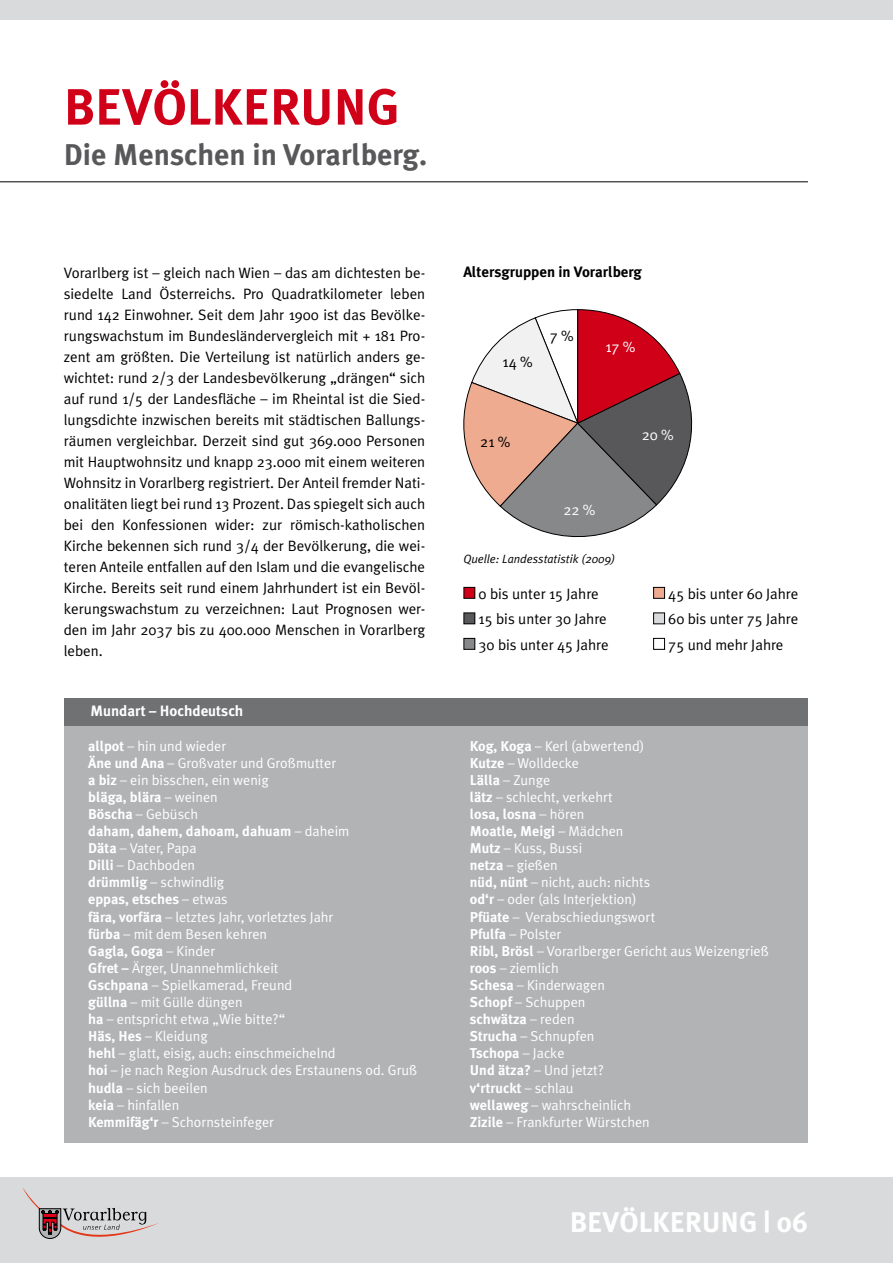
<style>
.page{position:relative;width:893px;height:1263px;background:#fff}
.page>*{position:absolute;margin:0;border:0;box-sizing:border-box;transform-origin:0 0}
.t1{font:700 51px "Meta Plus";letter-spacing:.06em;color:#d10019}
.t2{font:700 30px "Meta Plus";color:#58585a}
.t3{font:700 28.5px "Meta Plus";color:#fff}
.t4{font:15px/21px "Meta Plus Normal";color:#000;text-align:justify}
.t5{font:700 15px "Meta Plus";color:#000}
.t6{font:700 15px "Meta Plus";color:#fff}
.t7{font:15px "Meta Plus Normal";color:#fff}
.t8{font:14.25px/17.1px "Meta Plus Normal";color:#fff}
.t9{font:700 14.25px/17.1px "Meta Plus";color:#fff}
.t10{font:italic 12px "Meta Plus Normal";color:#000}
.s1{font-family:"Meta Plus";font-weight:700}
.s2{font-family:"Meta Plus Normal";font-weight:400}
</style>
<div class="page">
<svg style="left:463px;top:309px;width:230px;height:229px"></svg>
<div style="left:65px;top:698px;width:743px;height:28px;background:#707172"></div>
<div style="left:65px;top:726px;width:743px;height:417px;background:#b1b3b4"></div>
<hr style="left:0;top:181px;width:808px;height:1px;background:#000">
<div style="left:0;top:1178px;width:893px;height:85px;background:#d9dadb"></div>
<div style="left:464px;top:587px;width:11px;height:11px;background:#d10019"></div>
<div style="left:463px;top:587px;width:12px;height:12px;border:1px solid #000"></div>
<div style="left:464px;top:613px;width:11px;height:11px;background:#58585a"></div>
<div style="left:463px;top:612px;width:12px;height:12px;border:1px solid #000"></div>
<div style="left:464px;top:638px;width:11px;height:11px;background:#87888a"></div>
<div style="left:463px;top:638px;width:12px;height:12px;border:1px solid #000"></div>
<div style="left:654px;top:587px;width:11px;height:11px;background:#eeab8f"></div>
<div style="left:653px;top:587px;width:12px;height:12px;border:1px solid #000"></div>
<div style="left:654px;top:613px;width:11px;height:11px;background:#d9dadb"></div>
<div style="left:653px;top:612px;width:12px;height:12px;border:1px solid #000"></div>
<div style="left:653px;top:638px;width:12px;height:12px;border:1px solid #000"></div>
<div style="left:0;top:0;width:893px;height:20px;background:#d9dadb"></div>
<svg style="left:23px;top:1188px;width:136px;height:51px"></svg>
<h1 class="t1" style="left:64px;top:77px;width:337px">Bevölkerung</h1>
<h2 class="t2" style="left:64px;top:137px;width:365px">Die Menschen in Vorarlberg.</h2>
<p class="t4" style="left:64px;top:262px;width:363px">Vorarlberg ist – gleich nach Wien – das am dichtesten be&shy;siedelte Land Österreichs. Pro Quadratkilometer leben rund 142 Einwohner. Seit dem Jahr 1900 ist das Bevölke&shy;rungswachstum im Bundesländervergleich mit + 181 Pro&shy;zent am größten. Die Verteilung ist natürlich anders ge&shy;wichtet: rund 2/3 der Landesbevölkerung „drängen“ sich auf rund 1/5 der Landesfläche – im Rheintal ist die Sied&shy;lungsdichte inzwischen bereits mit städtischen Ballungs&shy;räumen vergleichbar. Derzeit sind gut 369.000 Personen mit Hauptwohnsitz und knapp 23.000 mit einem weiteren Wohnsitz in Vorarlberg registriert. Der Anteil fremder Nati&shy;onalitäten liegt bei rund 13 Prozent. Das spiegelt sich auch bei den Konfessionen wider: zur römisch-katholischen Kirche bekennen sich rund 3/4 der Bevölkerung, die wei&shy;teren Anteile entfallen auf den Islam und die evangelische Kirche. Bereits seit rund einem Jahrhundert ist ein Bevöl&shy;kerungswachstum zu verzeichnen: Laut Prognosen wer&shy;den im Jahr 2037 bis zu 400.000 Menschen in Vorarlberg leben.</p>
<p class="t6" style="left:90px;top:702px;width:154px">Mundart – Hochdeutsch</p>
<p class="t8" style="left:88px;top:737px;width:249px"><span class="s1">allpot</span> – hin und wieder<br><span class="s1">Äne und Ana</span> – Großvater und Großmutter <span class="s1">a biz</span> – ein bisschen, ein wenig</p>
<p class="t9" style="left:88px;top:788px;width:131px">bläga, blära <span class="s2">– weinen</span></p>
<p class="t8" style="left:88px;top:805px;width:111px"><span class="s1">Böscha</span> – Gebüsch</p>
<p class="t9" style="left:88px;top:822px;width:263px">daham, dahem, dahoam, dahuam <span class="s2">– daheim</span></p>
<p class="t8" style="left:88px;top:839px;width:138px"><span class="s1">Däta</span> – Vater, Papa<br><span class="s1">Dilli</span> – Dachboden <span class="s1">drümmlig</span> – schwindlig</p>
<p class="t9" style="left:88px;top:891px;width:141px">eppas, etsches <span class="s2">– etwas</span></p>
<p class="t8" style="left:88px;top:908px;width:247px"><span class="s1">fära, vorfära</span> – letztes Jahr, vorletztes Jahr <span class="s1">fürba</span> – mit dem Besen kehren</p>
<p class="t9" style="left:88px;top:942px;width:128px">Gagla, Goga <span class="s2">– Kinder</span></p>
<p class="t8" style="left:88px;top:959px;width:331px"><span class="s1">Gfret –</span> Ärger, Unannehmlichkeit<br><span class="s1">Gschpana</span> – Spielkamerad, Freund<br><span class="s1">güllna</span> – mit Gülle düngen<br><span class="s1">ha</span> – entspricht etwa „Wie bitte?“<br><span class="s1">Häs, Hes</span> – Kleidung<br><span class="s1">hehl</span> – glatt, eisig, auch: einschmeichelnd<br><span class="s1">hoi</span> – je nach Region Ausdruck des Erstaunens od. Gruß <span class="s1">hudla</span> – sich beeilen<br><span class="s1">keia</span> – hinfallen<br><span class="s1">Kemmifäg‘r</span> – Schornsteinfeger</p>
<p class="t5" style="left:463px;top:264px;width:180px">Altersgruppen in Vorarlberg</p>
<p class="t4" style="left:503px;top:351px;width:31px">14 %</p>
<p class="t4" style="left:550px;top:325px;width:25px">7 %</p>
<p class="t7" style="left:605px;top:338px;width:31px">17 %</p>
<p class="t4" style="left:480px;top:431px;width:32px">21 %</p>
<p class="t7" style="left:563px;top:501px;width:33px">22 %</p>
<p class="t7" style="left:642px;top:426px;width:33px">20 %</p>
<p class="t10" style="left:463px;top:552px;width:153px">Quelle: Landesstatistik (2009)</p>
<p class="t4" style="left:479px;top:581px;width:132px;line-height:25.5px;text-align:left">0 bis unter 15 Jahre<br>15 bis unter 30 Jahre<br>30 bis unter 45 Jahre</p>
<p class="t4" style="left:668px;top:581px;width:132px;line-height:25.5px">45 bis unter 60 Jahre 60 bis unter 75 Jahre 75 und mehr Jahre</p>
<p class="t8" style="left:470px;top:737px;width:176px"><span class="s1">Kog, Koga</span> – Kerl (abwertend)<br><span class="s1">Kutze</span> – Wolldecke<br><span class="s1">Lälla</span> – Zunge<br><span class="s1">lätz</span> – schlecht, verkehrt</p>
<p class="t9" style="left:470px;top:805px;width:155px">losa, losna <span class="s2">– hören<br></span>Moatle, Meigi <span class="s2">– Mädchen</span></p>
<p class="t8" style="left:470px;top:839px;width:301px"><span class="s1">Mutz</span> – Kuss, Bussi<br><span class="s1">netza</span> – gießen<br><span class="s1">nüd, nünt</span> – nicht, auch: nichts<br><span class="s1">od‘r</span> – oder (als Interjektion)<br><span class="s1">Pfüate</span> – Verabschiedungswort<br><span class="s1">Pfulfa</span> – Polster<br><span class="s1">Ribl, Brösl</span> – Vorarlberger Gericht aus Weizengrieß <span class="s1">roos</span> – ziemlich<br><span class="s1">Schesa</span> – Kinderwagen<br><span class="s1">Schopf</span> – Schuppen</p>
<p class="t9" style="left:470px;top:1010px;width:106px">schwätza <span class="s2">– reden</span></p>
<p class="t8" style="left:470px;top:1027px;width:126px"><span class="s1">Strucha</span> – Schnupfen</p>
<p class="t9" style="left:470px;top:1045px;width:96px">Tschopa <span class="s2">– Jacke</span></p>
<p class="t8" style="left:470px;top:1062px;width:136px"><span class="s1">U nd ätza?</span> – Und jetzt?</p>
<p class="t9" style="left:470px;top:1079px;width:105px">v‘rtruckt <span class="s2">– schlau</span></p>
<p class="t8" style="left:470px;top:1096px;width:181px"><span class="s1">wellaweg</span> – wahrscheinlich<br><span class="s1">Zizile</span> – Frankfurter Würstchen</p>
<h3 class="t3" style="left:570px;top:1206px;width:240px">Bevölkerung | 06</h3>
</div>
